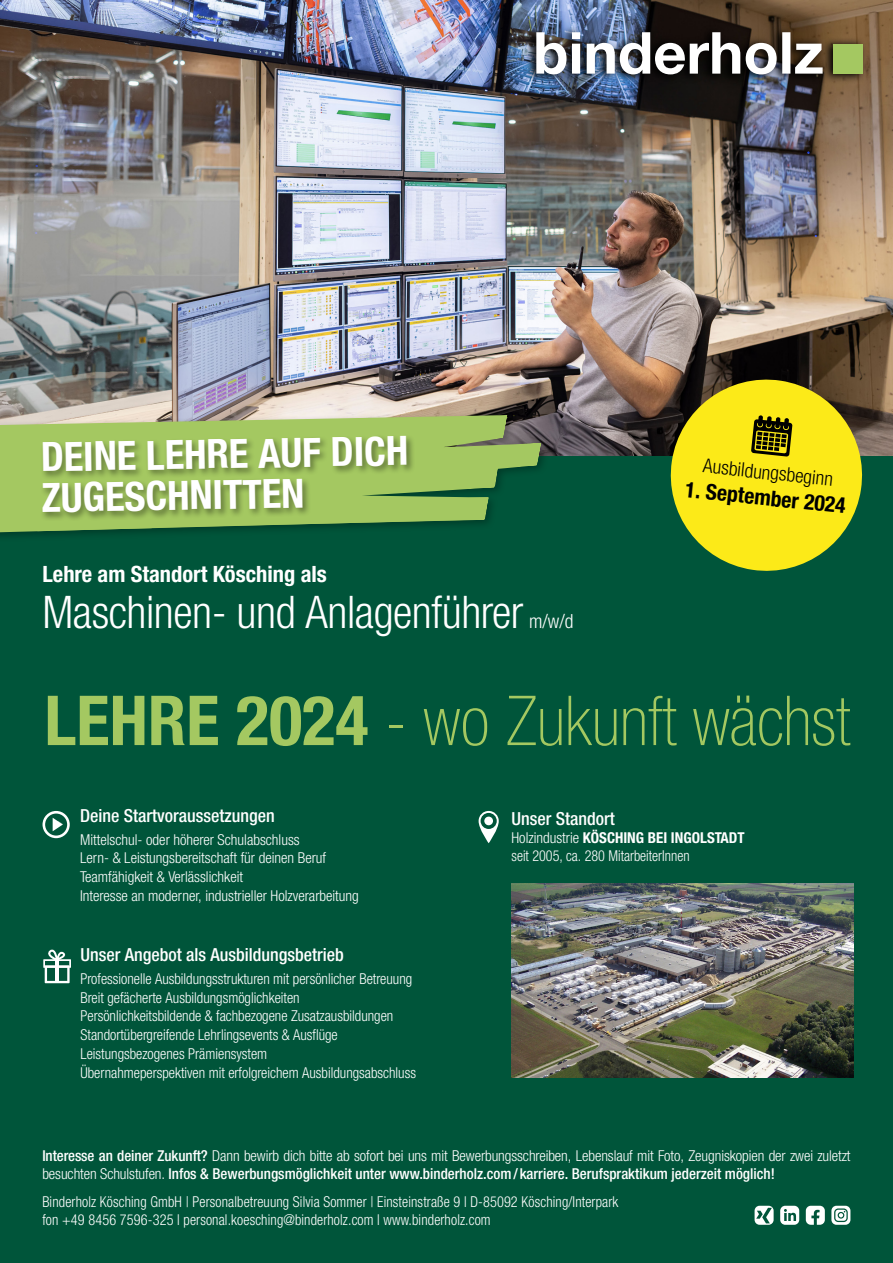
<style>
.page{position:relative;width:893px;height:1263px;background:#fff}
.page>*{position:absolute;margin:0;border:0;box-sizing:border-box;transform-origin:0 0}
.t1{font:69px "Helvetica Neue LT 37 Th Cn";color:#a4c861}
.t2{font:45px "Helvetica Neue LT 47 Lt Cn";letter-spacing:-.01em;color:#fff}
.t3{font:40.35px/40.7px "Helvetica Neue LT 77 Bd Cn";color:#fff}
.t4{font:22.5px "Helvetica Neue LT 77 Bd Cn";color:#fff}
.t5{font:21.75px "Helvetica Neue LT 77 Bd Cn";color:#000}
.t6{font:19.5px "Helvetica Neue LT 47 Lt Cn";color:#000}
.t7{font:19.5px "Helvetica Neue LT 47 Lt Cn";color:#fff}
.t8{font:18px "Helvetica Neue LT 67 Md Cn";color:#fff}
.t9{font:15px/18.8px "Helvetica Neue LT 47 Lt Cn";color:#fff}
.t10{font:15px/18px "Helvetica Neue LT 47 Lt Cn";color:#fff;scale:.95 1}
.t11{font:15px "Helvetica Neue LT 67 Md Cn";color:#fff}
.t12{font:15px "Helvetica Neue LT 77 Bd Cn";color:#fff}
.t13{font:15px "Helvetica Neue LT 47 Lt Cn";color:#fff;scale:.94 1}
.s1{font-family:"Helvetica Neue LT 77 Bd Cn"}
.s2{font-family:"Helvetica Neue LT 47 Lt Cn"}
.s3{font-family:"Helvetica Neue LT 67 Md Cn"}
</style>
<div class="page">
<div style="left:0;top:370px;width:893px;height:893px;background:#00553a"></div>
<img style="left:0;top:0;width:893px;height:456px">
<div style="left:0;top:410px;width:551px;height:134px;background:#000;opacity:.3"></div>
<svg style="left:506px;top:415px;width:35px;height:115px"></svg>
<svg style="left:0;top:415px;width:506px;height:117px;background:#8cb162"></svg>
<div style="left:40px;top:434px;width:376px;height:87px;background:#000;opacity:.39"></div>
<img style="left:524px;top:25px;width:343px;height:59px">
<div style="left:833px;top:44px;width:30px;height:30px;background:#a4c861"></div>
<img style="left:536px;top:32px;width:287px;height:42px">
<svg style="left:43px;top:949px;width:28px;height:34px"></svg>
<svg style="left:478px;top:811px;width:21px;height:32px"></svg>
<img style="left:511px;top:883px;width:342px;height:194px">
<svg style="left:43px;top:811px;width:27px;height:27px"></svg>
<svg style="left:806px;top:1206px;width:19px;height:19px"></svg>
<svg style="left:755px;top:1206px;width:19px;height:19px"></svg>
<svg style="left:780px;top:1206px;width:19px;height:19px"></svg>
<svg style="left:831px;top:1206px;width:19px;height:19px"></svg>
<svg style="left:664px;top:373px;width:205px;height:198px;background:#b5b21d"></svg>
<h3 class="t3" style="left:40px;top:436px;width:369px;rotate:-1deg">DEINE LEHRE AUF DICH<br>ZUGESCHNITTEN</h3>
<h3 class="t4" style="left:43px;top:561px;width:286px">Lehre am Standort Kösching als</h3>
<h2 class="t2" style="left:43px;top:586px;width:482px">Maschinen- und Anlagenführer</h2>
<h3 class="t7" style="left:529px;top:610px;width:46px">m/w/d</h3>
<h3 class="t6" style="left:704px;top:454px;width:132px;rotate:6deg">Ausbildungsbeginn</h3>
<h3 class="t5" style="left:687px;top:476px;width:163px;rotate:6deg">1. September 2024</h3>
<h1 class="t1" style="left:44px;top:681px;width:807px"><span class="s1">LEHRE 2024</span> - wo Zukunft wächst</h1>
<p class="t8" style="left:80px;top:804px;width:196px">Deine Startvoraussetzungen</p>
<p class="t9" style="left:80px;top:830px;width:280px">Mittelschul- oder höherer Schulabschluss<br>Lern- &amp; Leistungsbereitschaft für deinen Beruf Teamfähigkeit &amp; Verlässlichkeit<br>Interesse an moderner, industrieller Holzverarbeitung</p>
<p class="t8" style="left:81px;top:944px;width:265px">Unser Angebot als Ausbildungsbetrieb</p>
<p class="t9" style="left:81px;top:969px;width:337px">Professionelle Ausbildungsstrukturen mit persönlicher Betreuung Breit gefächerte Ausbildungsmöglichkeiten Persönlichkeitsbildende &amp; fachbezogene Zusatzausbildungen Standortübergreifende Lehrlingsevents &amp; Ausflüge Leistungsbezogenes Prämiensystem<br>Übernahmeperspektiven mit erfolgreichem Ausbildungsabschluss</p>
<p class="t8" style="left:511px;top:808px;width:105px">Unser Standort</p>
<p class="t12" style="left:511px;top:829px;width:235px"><span class="s2">Holzindustrie</span> KÖSCHING BEI INGOLSTADT</p>
<p class="t13" style="left:511px;top:847px;width:191px">seit 2005, ca. 280 MitarbeiterInnen</p>
<p class="t9" style="left:42px;top:1146px;width:810px"><span class="s3">Interesse an deiner Zukunft?</span> Dann bewirb dich bitte ab sofort bei uns mit Bewerbungsschreiben, Lebenslauf mit Foto, Zeugniskopien der zwei zuletzt</p>
<p class="t11" style="left:42px;top:1164px;width:734px"><span class="s2">besuchten Schulstufen.</span> Infos &amp; Bewerbungsmöglichkeit unter www.binderholz.com/ karriere. Berufspraktikum jederzeit möglich!</p>
<p class="t10" style="left:42px;top:1192px;width:608px">Binderholz Kösching GmbH | Personalbetreuung Silvia Sommer | Einsteinstraße 9 l D-85092 Kösching/Interpark fon +49 8456 7596-325 l personal.koesching@binderholz.com l www.binderholz.com</p>
</div>
